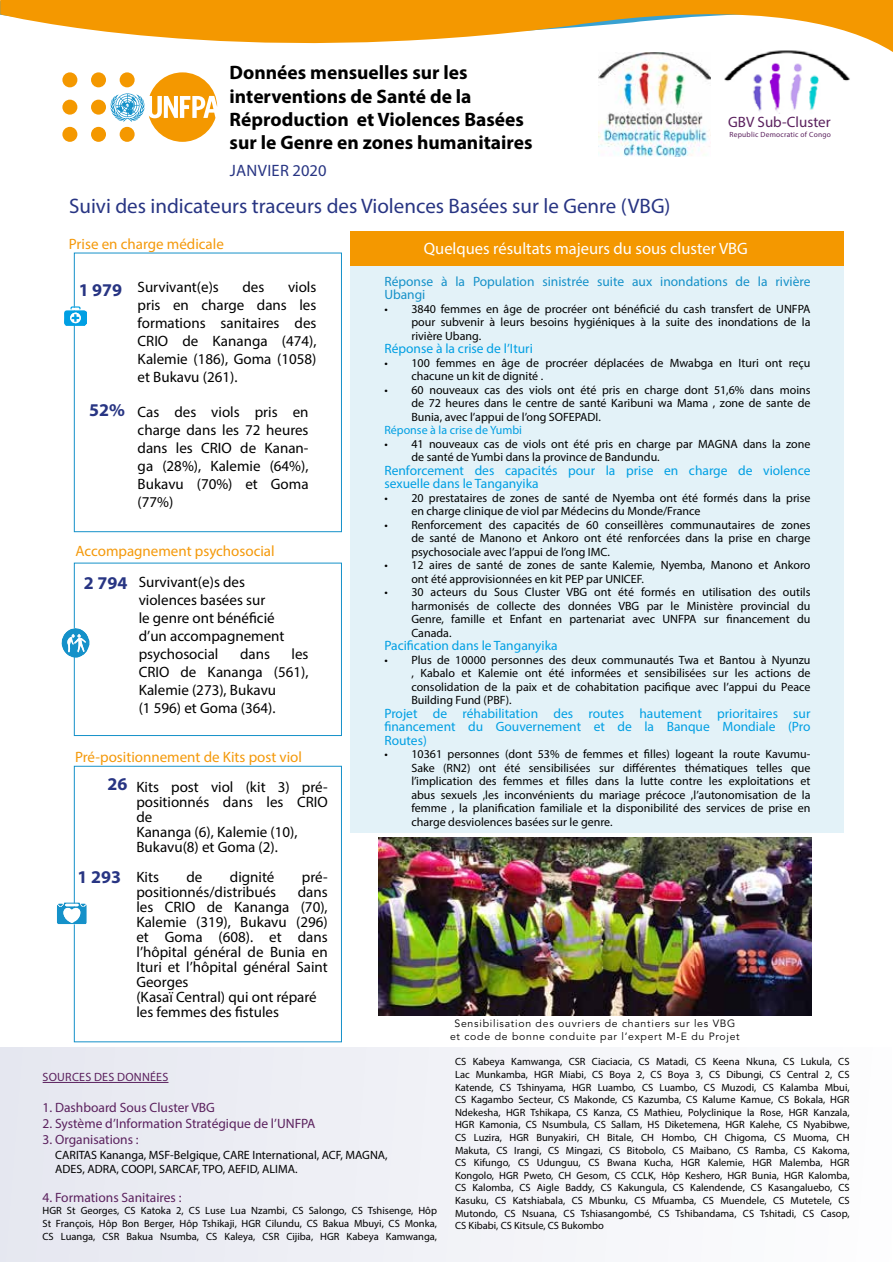
<style>
.page{position:relative;width:893px;height:1263px;background:#fff}
.page>*{position:absolute;margin:0;border:0;box-sizing:border-box;transform-origin:0 0}
.t1{font:21px "Myriad Pro";color:#283583}
.t2{font:700 19.5px/23.4px "Myriad Pro";color:#000}
.t3{font:700 18px "Myriad Pro";color:#283583}
.t4{font:16.5px "Myriad Pro";color:#fff}
.t5{font:16.5px "Myriad Pro";letter-spacing:.02em;color:#283583}
.t6{font:15px/18px "Myriad Pro";color:#000}
.t7{font:15px "Myriad Pro";color:#f4990b}
.t8{font:15px "Myriad Pro";color:#5b215e}
.t9{font:13.5px/13.5px "Myriad Pro";color:#009fe3}
.t10{font:13.5px "Myriad Pro";color:#5b215e}
.t11{font:13.5px/13.5px "Myriad Pro";color:#1591c9}
.t12{font:12px/13.5px "Myriad Pro";color:#000;text-align:justify}
.t13{font:12px "Myriad Pro";color:#009fe3}
.t14{font:12px "Myriad Pro";letter-spacing:.02em;color:#5b215e}
.t15{font:10.5px/12.6px "Myriad Pro";color:#000;text-align:justify}
.t16{font:10.5px/12.6px "Avenir LT Std";letter-spacing:.07em;color:#000;text-align:center}
.t17{font:7.5px "Myriad Pro";letter-spacing:.03em;color:#5b215e}
</style>
<div class="page">
<div style="left:91px;top:100px;width:15px;height:15px;background:#f49800;border-radius:50%"></div>
<div style="left:91px;top:127px;width:15px;height:15px;background:#f49800;border-radius:50%"></div>
<div style="left:91px;top:72px;width:15px;height:15px;background:#f49800;border-radius:50%"></div>
<div style="left:62px;top:100px;width:15px;height:15px;background:#f49800;border-radius:50%"></div>
<div style="left:62px;top:127px;width:15px;height:15px;background:#f49800;border-radius:50%"></div>
<div style="left:62px;top:72px;width:15px;height:15px;background:#f49800;border-radius:50%"></div>
<svg style="left:110px;top:72px;width:107px;height:70px"></svg>
<svg style="left:0;top:0;width:893px;height:71px"></svg>
<img style="left:599px;top:52px;width:111px;height:105px">
<div style="left:1px;top:1047px;width:891px;height:215px;background:#f1f2f7"></div>
<div style="left:350px;top:266px;width:493px;height:566px;background:#e3f2f8"></div>
<div style="left:350px;top:231px;width:493px;height:34px;background:#f49800"></div>
<hr style="left:43px;top:1082px;width:125px;height:1px;background:#5b215e">
<div style="left:74px;top:253px;width:268px;height:279px;border:1px solid #1591c9"></div>
<div style="left:74px;top:563px;width:268px;height:173px;border:1px solid #1591c9"></div>
<div style="left:74px;top:766px;width:268px;height:276px;border:1px solid #1591c9"></div>
<svg style="left:64px;top:306px;width:23px;height:20px"></svg>
<svg style="left:61px;top:627px;width:28px;height:31px"></svg>
<svg style="left:57px;top:903px;width:30px;height:21px"></svg>
<img style="left:722px;top:45px;width:133px;height:69px">
<img style="left:378px;top:838px;width:433px;height:178px">
<h2 class="t2" style="left:230px;top:60px;width:304px">Données mensuelles sur les interventions de Santé de la<br>Réproduction et Violences Basées sur le Genre en zones humanitaires</h2>
<h3 class="t5" style="left:230px;top:160px;width:98px">JANVIER 2020</h3>
<h1 class="t1" style="left:69px;top:193px;width:603px">Suivi des indicateurs traceurs des Violences Basées sur le Genre (VBG)</h1>
<p class="t8" style="left:728px;top:112px;width:104px">GBV Sub-Cluster</p>
<p class="t17" style="left:729px;top:130px;width:103px">Republic Democratic of Congo</p>
<p class="t7" style="left:69px;top:234px;width:157px">Prise en charge médicale</p>
<h3 class="t3" style="left:79px;top:278px;width:45px">1 979</h3>
<h3 class="t3" style="left:89px;top:398px;width:37px">52%</h3>
<p class="t6" style="left:138px;top:277px;width:180px;text-align:justify;text-indent:150px">viols pris en charge dans les formations sanitaires des CRIO de Kananga (474), Kalemie (186), Goma (1058) et Bukavu (261).</p>
<p class="t6" style="left:138px;top:403px;width:172px;text-align:justify">Cas des viols pris en charge dans les 72 heures dans les CRIO de Kanan&shy;ga (28%), Kalemie (64%), Bukavu (70%) et Goma (77%)</p>
<p class="t6" style="left:138px;top:277px;width:83px">Survivant(e)s</p>
<p class="t6" style="left:242px;top:277px;width:23px">des</p>
<p class="t7" style="left:76px;top:541px;width:201px">Accompagnement psychosocial</p>
<h3 class="t3" style="left:84px;top:571px;width:45px">2 794</h3>
<p class="t6" style="left:139px;top:573px;width:147px">Survivant(e)s des violences basées sur<br>le genre ont bénéficié d’un accompagnement psychosocial</p>
<p class="t6" style="left:139px;top:645px;width:171px;text-indent:153px">les<br>CRIO de Kananga (561),<br>Kalemie (273), Bukavu<br>(1 596) et Goma (364).</p>
<p class="t6" style="left:240px;top:645px;width:31px">dans</p>
<p class="t7" style="left:75px;top:747px;width:228px">Pré-positionnement de Kits post viol</p>
<h3 class="t3" style="left:107px;top:772px;width:21px">26</h3>
<h3 class="t3" style="left:77px;top:865px;width:45px">1 293</h3>
<p class="t6" style="left:136px;top:779px;width:193px;line-height:15px">Kits post viol (kit 3) pré&shy;positionnés dans les CRIO de<br>Kananga (6), Kalemie (10),<br>Bukavu(8) et Goma (2).</p>
<p class="t6" style="left:136px;top:867px;width:24px">Kits</p>
<p class="t6" style="left:187px;top:867px;width:17px">de</p>
<p class="t6" style="left:230px;top:867px;width:46px">dignité</p>
<p class="t6" style="left:302px;top:867px;width:27px">pré-</p>
<p class="t6" style="left:136px;top:882px;width:141px">positionnés/distribués</p>
<p class="t6" style="left:136px;top:884px;width:193px;line-height:15px;text-indent:161px">dans les CRIO de Kananga (70),<br>Kalemie (319), Bukavu (296) et Goma (608). et dans l’hôpital général de Bunia en<br>Ituri et l’hôpital général Saint<br>Georges<br>(Kasaï Central) qui ont réparé les femmes des fistules</p>
<h3 class="t4" style="left:424px;top:238px;width:325px">Quelques résultats majeurs du sous cluster VBG</h3>
<p class="t11" style="left:384px;top:274px;width:428px">Réponse à la Population sinistrée suite aux inondations de la rivière<br>Ubangi</p>
<p class="t12" style="left:411px;top:302px;width:401px;text-indent:-27px">• 3840 femmes en âge de procréer ont bénéficié du cash transfert de UNFPA pour subvenir à leurs besoins hygiéniques à la suite des inondations de la rivière Ubang.</p>
<p class="t9" style="left:384px;top:342px;width:150px">Réponse à la crise de l’Ituri</p>
<p class="t12" style="left:411px;top:356px;width:401px;text-indent:-27px">• 100 femmes en âge de procréer déplacées de Mwabga en Ituri ont reçu chacune un kit de dignité .</p>
<p class="t12" style="left:411px;top:383px;width:401px;text-indent:-27px">• 60 nouveaux cas des viols ont été pris en charge dont 51,6% dans moins de 72 heures dans le centre de santé Karibuni wa Mama , zone de sante de Bunia, avec l’appui de l’ong SOFEPADI.</p>
<p class="t13" style="left:384px;top:423px;width:139px">Réponse à la crise de Yumbi</p>
<p class="t12" style="left:411px;top:437px;width:401px;text-indent:-27px">• 41 nouveaux cas de viols ont été pris en charge par MAGNA dans la zone de santé de Yumbi dans la province de Bandundu.</p>
<p class="t9" style="left:384px;top:463px;width:428px">Renforcement des capacités pour la prise en charge de violence sexuelle dans le Tanganyika</p>
<p class="t12" style="left:411px;top:491px;width:401px;text-indent:-27px">• 20 prestataires de zones de santé de Nyemba ont été formés dans la prise en charge clinique de viol par Médecins du Monde/France</p>
<p class="t12" style="left:411px;top:518px;width:401px;text-indent:-27px">• Renforcement des capacités de 60 conseillères communautaires de zones de santé de Manono et Ankoro ont été renforcées dans la prise en charge psychosociale avec l’appui de l’ong IMC.</p>
<p class="t12" style="left:411px;top:558px;width:401px;text-indent:-27px">• 12 aires de santé de zones de sante Kalemie, Nyemba, Manono et Ankoro ont été approvisionnées en kit PEP par UNICEF.</p>
<p class="t12" style="left:411px;top:585px;width:401px;text-indent:-27px">• 30 acteurs du Sous Cluster VBG ont été formés en utilisation des outils harmonisés de collecte des données VBG par le Ministère provincial du Genre, famille et Enfant en partenariat avec UNFPA sur financement du Canada.</p>
<p class="t9" style="left:384px;top:639px;width:175px">Pacification dans le Tanganyika</p>
<p class="t12" style="left:411px;top:653px;width:401px;text-indent:-27px">• Plus de 10000 personnes des deux communautés Twa et Bantou à Nyunzu , Kabalo et Kalemie ont été informées et sensibilisées sur les actions de consolidation de la paix et de cohabitation pacifique avec l’appui du Peace Building Fund (PBF).</p>
<p class="t9" style="left:384px;top:706px;width:428px;text-align:justify">Projet de réhabilitation des routes hautement prioritaires sur financement du Gouvernement et de la Banque Mondiale (Pro Routes)</p>
<p class="t12" style="left:411px;top:747px;width:401px;text-indent:-27px">• 10361 personnes (dont 53% de femmes et filles) logeant la route Kavumu-Sake (RN2) ont été sensibilisées sur différentes thématiques telles que l’implication des femmes et filles dans la lutte contre les exploitations et abus sexuels ,les inconvénients du mariage précoce ,l’autonomisation de la femme , la planification familiale et la disponibilité des services de prise en charge desviolences basées sur le genre.</p>
<p class="t16" style="left:450px;top:1018px;width:291px">Sensibilisation des ouvriers de chantiers sur les VBG et code de bonne conduite par l’expert M-E du Projet</p>
<p class="t14" style="left:43px;top:1070px;width:127px">SOURCES DES DONNÉES</p>
<p class="t10" style="left:43px;top:1099px;width:174px">1. Dashboard Sous Cluster VBG</p>
<p class="t10" style="left:43px;top:1115px;width:275px">2. Système d’Information Stratégique de l’UNFPA</p>
<p class="t10" style="left:43px;top:1131px;width:98px">3. Organisations :</p>
<p class="t12" style="left:55px;top:1147px;width:334px;line-height:14.4px">CARITAS Kananga, MSF-Belgique, CARE International, ACF, MAGNA,<br>ADES, ADRA, COOPI, SARCAF, TPO, AEFID, ALIMA.</p>
<p class="t10" style="left:43px;top:1189px;width:141px">4. Formations Sanitaires :</p>
<p class="t15" style="left:43px;top:1204px;width:396px">HGR St Georges, CS Katoka 2, CS Luse Lua Nzambi, CS Salongo, CS Tshisenge, Hôp St François, Hôp Bon Berger, Hôp Tshikaji, HGR Cilundu, CS Bakua Mbuyi, CS Monka, CS Luanga, CSR Bakua Nsumba, CS Kaleya, CSR Cijiba, HGR Kabeya Kamwanga,</p>
<p class="t15" style="left:455px;top:1055px;width:396px">CS Kabeya Kamwanga, CSR Ciaciacia, CS Matadi, CS Keena Nkuna, CS Lukula, CS Lac Munkamba, HGR Miabi, CS Boya 2, CS Boya 3, CS Dibungi, CS Central 2, CS Katende, CS Tshinyama, HGR Luambo, CS Luambo, CS Muzodi, CS Kalamba Mbui, CS Kagambo Secteur, CS Makonde, CS Kazumba, CS Kalume Kamue, CS Bokala, HGR Ndekesha, HGR Tshikapa, CS Kanza, CS Mathieu, Polyclinique la Rose, HGR Kanzala, HGR Kamonia, CS Nsumbula, CS Sallam, HS Diketemena, HGR Kalehe, CS Nyabibwe, CS Luzira, HGR Bunyakiri, CH Bitale, CH Hombo, CH Chigoma, CS Muoma, CH Makuta, CS Irangi, CS Mingazi, CS Bitobolo, CS Maibano, CS Ramba, CS Kakoma, CS Kifungo, CS Udunguu, CS Bwana Kucha, HGR Kalemie, HGR Malemba, HGR Kongolo, HGR Pweto, CH Gesom, CS CCLK, Hôp Keshero, HGR Bunia, HGR Kalomba, CS Kalomba, CS Aigle Baddy, CS Kakungula, CS Kalendende, CS Kasangaluebo, CS Kasuku, CS Katshiabala, CS Mbunku, CS Mfuamba, CS Muendele, CS Mutetele, CS Mutondo, CS Nsuana, CS Tshiasangombé, CS Tshibandama, CS Tshitadi, CS Casop, CS Kibabi, CS Kitsule, CS Bukombo</p>
</div>
